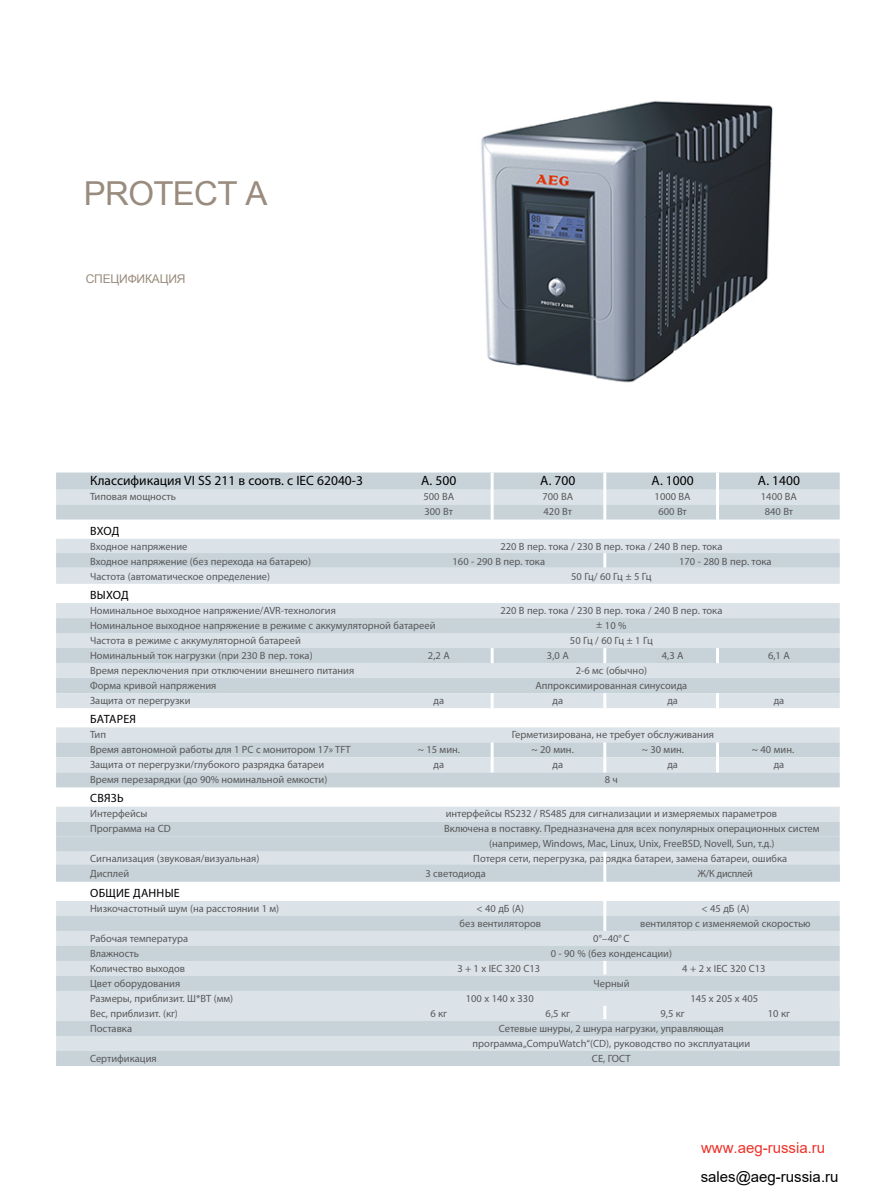
<style>
.page{position:relative;width:893px;height:1191px;background:#fff}
.page>*{position:absolute;margin:0;border:0;box-sizing:border-box;transform-origin:0 0}
.t1{font:33px "Arial";letter-spacing:-.02em;color:#998b7d}
.t2{font:15px "Arial";color:#000}
.t3{font:15px "Arial";color:#ee3128}
.t4{font:13.5px "Myriad Pro";color:#000}
.t5{font:12px "Myriad Pro";letter-spacing:.02em;color:#000}
.t6{font:12px "Arial";letter-spacing:-.015em;color:#998b7d}
.t7{font:10.5px/15px "Myriad Pro";color:#58585a}
.t8{font:10.5px "Myriad Pro";letter-spacing:-.02em;color:#58585a}
</style>
<div class="page">
<div style="left:56px;top:472px;width:784px;height:18px;background:#c8d3d9"></div>
<div style="left:56px;top:489px;width:784px;height:15px;background:#dbe3e8"></div>
<div style="left:56px;top:504px;width:784px;height:15px;background:#c8d3d9"></div>
<div style="left:56px;top:539px;width:784px;height:15px;background:#dbe3e8"></div>
<div style="left:56px;top:553px;width:784px;height:16px;background:#c8d3d9"></div>
<div style="left:56px;top:567px;width:784px;height:17px;background:#dbe3e8"></div>
<div style="left:56px;top:603px;width:784px;height:15px;background:#dbe3e8"></div>
<div style="left:56px;top:618px;width:784px;height:15px;background:#c8d3d9"></div>
<div style="left:56px;top:633px;width:784px;height:17px;background:#dbe3e8"></div>
<div style="left:56px;top:648px;width:784px;height:15px;background:#c8d3d9"></div>
<div style="left:56px;top:663px;width:784px;height:17px;background:#dbe3e8"></div>
<div style="left:56px;top:678px;width:784px;height:15px;background:#c8d3d9"></div>
<div style="left:56px;top:693px;width:784px;height:15px;background:#dbe3e8"></div>
<div style="left:56px;top:727px;width:784px;height:15px;background:#dbe3e8"></div>
<div style="left:56px;top:742px;width:784px;height:15px;background:#c8d3d9"></div>
<div style="left:56px;top:757px;width:784px;height:15px;background:#dbe3e8"></div>
<div style="left:56px;top:772px;width:784px;height:15px;background:#c8d3d9"></div>
<div style="left:56px;top:806px;width:784px;height:15px;background:#dbe3e8"></div>
<div style="left:56px;top:821px;width:784px;height:15px;background:#c8d3d9"></div>
<div style="left:56px;top:836px;width:784px;height:15px;background:#c8d3d9"></div>
<div style="left:56px;top:851px;width:784px;height:15px;background:#dbe3e8"></div>
<div style="left:56px;top:864px;width:784px;height:17px;background:#c8d3d9"></div>
<div style="left:56px;top:901px;width:784px;height:15px;background:#dbe3e8"></div>
<div style="left:56px;top:916px;width:784px;height:15px;background:#c8d3d9"></div>
<div style="left:56px;top:931px;width:784px;height:15px;background:#dbe3e8"></div>
<div style="left:56px;top:946px;width:784px;height:15px;background:#c8d3d9"></div>
<div style="left:56px;top:961px;width:784px;height:15px;background:#dbe3e8"></div>
<div style="left:56px;top:976px;width:784px;height:15px;background:#c8d3d9"></div>
<div style="left:56px;top:991px;width:784px;height:15px;background:#dbe3e8"></div>
<div style="left:56px;top:1006px;width:784px;height:15px;background:#dbe3e8"></div>
<div style="left:56px;top:1021px;width:784px;height:15px;background:#c8d3d9"></div>
<div style="left:56px;top:1036px;width:784px;height:15px;background:#dbe3e8"></div>
<div style="left:56px;top:1051px;width:784px;height:15px;background:#c8d3d9"></div>
<hr style="left:603px;top:553px;width:3px;height:14px;background:#fff">
<hr style="left:603px;top:472px;width:3px;height:48px;background:#fff">
<hr style="left:603px;top:851px;width:3px;height:30px;background:#fff">
<hr style="left:603px;top:648px;width:3px;height:15px;background:#fff">
<hr style="left:603px;top:693px;width:3px;height:15px;background:#fff">
<hr style="left:603px;top:742px;width:3px;height:15px;background:#fff">
<hr style="left:603px;top:757px;width:3px;height:15px;background:#fff">
<hr style="left:603px;top:901px;width:3px;height:30px;background:#fff">
<hr style="left:603px;top:960px;width:3px;height:14px;background:#fff">
<hr style="left:603px;top:1005px;width:3px;height:14px;background:#fff">
<hr style="left:716px;top:648px;width:3px;height:15px;background:#fff">
<hr style="left:716px;top:693px;width:3px;height:15px;background:#fff">
<hr style="left:716px;top:742px;width:3px;height:15px;background:#fff">
<hr style="left:716px;top:757px;width:3px;height:15px;background:#fff">
<hr style="left:716px;top:472px;width:3px;height:48px;background:#fff">
<hr style="left:491px;top:742px;width:3px;height:15px;background:#fff">
<hr style="left:491px;top:472px;width:3px;height:48px;background:#fff">
<hr style="left:491px;top:648px;width:3px;height:15px;background:#fff">
<hr style="left:491px;top:693px;width:3px;height:15px;background:#fff">
<hr style="left:491px;top:757px;width:3px;height:15px;background:#fff">
<img style="left:481px;top:100px;width:292px;height:283px">
<h1 class="t1" style="left:84px;top:171px;width:185px">PROTECT A</h1>
<p class="t6" style="left:86px;top:270px;width:101px">СПЕЦИФИКАЦИЯ</p>
<p class="t4" style="left:90px;top:472px;width:274px">Классификация VI SS 211 в соотв. с IEC 62040-3</p>
<p class="t4" style="left:421px;top:472px;width:37px">A. 500</p>
<p class="t4" style="left:540px;top:472px;width:37px">A. 700</p>
<p class="t4" style="left:652px;top:472px;width:44px">A. 1000</p>
<p class="t4" style="left:758px;top:472px;width:44px">A. 1400</p>
<p class="t7" style="left:90px;top:489px;width:87px">Типовая мощность</p>
<p class="t7" style="left:423px;top:489px;width:32px">500 ВА</p>
<p class="t7" style="left:542px;top:489px;width:32px">700 ВА</p>
<p class="t7" style="left:655px;top:489px;width:38px">1000 ВА</p>
<p class="t7" style="left:761px;top:489px;width:38px">1400 ВА</p>
<p class="t7" style="left:424px;top:504px;width:30px">300 Вт</p>
<p class="t7" style="left:544px;top:504px;width:30px">420 Вт</p>
<p class="t7" style="left:658px;top:504px;width:30px">600 Вт</p>
<p class="t7" style="left:765px;top:504px;width:30px">840 Вт</p>
<p class="t7" style="left:453px;top:538px;width:271px;text-indent:48px">220 В пер. тока / 230 В пер. тока / 240 В пер. тока<br>160 - 290 В пер. тока</p>
<p class="t5" style="left:90px;top:523px;width:31px">ВхОД</p>
<p class="t7" style="left:90px;top:538px;width:222px">Входное напряжение<br>Входное напряжение (без перехода на батарею)<br>Частота (автоматическое определение)</p>
<p class="t7" style="left:679px;top:553px;width:94px">170 - 280 В пер. тока</p>
<p class="t7" style="left:571px;top:568px;width:82px">50 Гц/ 60 Гц ± 5 Гц</p>
<p class="t5" style="left:90px;top:587px;width:40px">ВЫхОД</p>
<p class="t7" style="left:90px;top:602px;width:347px">Номинальное выходное напряжение/AVR-технология<br>Номинальное выходное напряжение в режиме с аккумуляторной батареей<br>Частота в режиме с аккумуляторной батареей</p>
<p class="t7" style="left:500px;top:602px;width:224px;text-align:center">220 В пер. тока / 230 В пер. тока / 240 В пер. тока ± 10 %<br>50 Гц / 60 Гц ± 1 Гц</p>
<p class="t7" style="left:90px;top:647px;width:224px">Номинальный ток нагрузки (при 230 В пер. тока)</p>
<p class="t7" style="left:428px;top:647px;width:23px">2,2 A</p>
<p class="t7" style="left:547px;top:647px;width:23px">3,0 A</p>
<p class="t7" style="left:662px;top:647px;width:23px">4,3 A</p>
<p class="t7" style="left:768px;top:647px;width:23px">6,1 A</p>
<p class="t7" style="left:535px;top:662px;width:153px;text-align:center">2-6 мс (обычно)<br>Аппроксимированная синусоида</p>
<p class="t7" style="left:90px;top:662px;width:266px">Время переключения при отключении внешнего питания<br>Форма кривой напряжения<br>Защита от перегрузки</p>
<p class="t7" style="left:433px;top:692px;width:12px">да</p>
<p class="t7" style="left:553px;top:692px;width:12px">да</p>
<p class="t7" style="left:667px;top:692px;width:12px">да</p>
<p class="t7" style="left:774px;top:692px;width:12px">да</p>
<p class="t7" style="left:512px;top:727px;width:204px">Герметизирована, не требует обслуживания</p>
<p class="t7" style="left:418px;top:742px;width:44px">~ 15 мин.</p>
<p class="t7" style="left:531px;top:742px;width:44px">~ 20 мин.</p>
<p class="t7" style="left:642px;top:742px;width:44px">~ 30 мин.</p>
<p class="t7" style="left:752px;top:742px;width:44px">~ 40 мин.</p>
<p class="t7" style="left:433px;top:757px;width:12px">да</p>
<p class="t7" style="left:553px;top:757px;width:12px">да</p>
<p class="t7" style="left:667px;top:757px;width:12px">да</p>
<p class="t7" style="left:774px;top:757px;width:12px">да</p>
<p class="t5" style="left:90px;top:711px;width:47px">БАТАРЕЯ</p>
<p class="t7" style="left:90px;top:727px;width:262px">Тип<br>Время автономной работы для 1 PC с монитором 17» TFT Защита от перегрузки/глубокого разрядка батареи Время перезарядки (до 90% номинальной емкости)</p>
<p class="t7" style="left:605px;top:772px;width:15px">8 ч</p>
<p class="t5" style="left:90px;top:791px;width:35px">СВЯЗЬ</p>
<p class="t7" style="left:90px;top:806px;width:59px">Интерфейсы</p>
<p class="t7" style="left:446px;top:806px;width:333px">интерфейсы RS232 / RS485 для сигнализации и измеряемых параметров</p>
<p class="t7" style="left:90px;top:821px;width:82px">Программа на CD</p>
<p class="t7" style="left:444px;top:821px;width:377px;text-align:center">Включена в поставку. Предназначена для всех популярных операционных систем (например, Windows, Mac, Linux, Unix, FreeBSD, Novell, Sun, т.д.)</p>
<p class="t7" style="left:90px;top:851px;width:171px">Сигнализация (звуковая/визуальная)<br>Дисплей</p>
<p class="t7" style="left:425px;top:851px;width:363px;text-indent:48px">Потеря сети, перегрузка, разрядка батареи, замена батареи, ошибка<br>3 светодиода</p>
<p class="t8" style="left:698px;top:867px;width:57px">Ж/К дисплей</p>
<p class="t5" style="left:90px;top:885px;width:91px">ОБщИЕ ДАННЫЕ</p>
<p class="t7" style="left:90px;top:900px;width:191px">Низкочастотный шум (на расстоянии 1 м)</p>
<p class="t7" style="left:460px;top:900px;width:83px;text-align:center">&lt; 40 дБ (A)<br>без вентиляторов</p>
<p class="t7" style="left:640px;top:900px;width:172px;text-align:center">&lt; 45 дБ (A)<br>вентилятор с изменяемой скоростью</p>
<p class="t7" style="left:551px;top:930px;width:123px;text-align:center">0°–40° C<br>0 - 90 % (без конденсации)</p>
<p class="t7" style="left:457px;top:960px;width:84px">3 + 1 x IEC 320 C13</p>
<p class="t7" style="left:682px;top:960px;width:85px">4 + 2 x IEC 320 C13</p>
<p class="t7" style="left:593px;top:975px;width:38px">Черный</p>
<p class="t7" style="left:466px;top:990px;width:69px">100 x 140 x 330</p>
<p class="t7" style="left:690px;top:990px;width:69px">145 x 205 x 405</p>
<p class="t7" style="left:430px;top:1005px;width:18px">6 кг</p>
<p class="t7" style="left:546px;top:1005px;width:26px">6,5 кг</p>
<p class="t7" style="left:660px;top:1005px;width:26px">9,5 кг</p>
<p class="t7" style="left:768px;top:1005px;width:24px">10 кг</p>
<p class="t7" style="left:90px;top:930px;width:145px">Рабочая температура<br>Влажность<br>Количество выходов<br>Цвет оборудования<br>Размеры, приблизит. Ш*ВТ (мм)<br>Вес, приблизит. (кг)<br>Поставка</p>
<p class="t7" style="left:90px;top:1050px;width:68px">Сертификация</p>
<p class="t7" style="left:473px;top:1020px;width:279px;text-align:center">Сетевые шнуры, 2 шнура нагрузки, управляющая прorpaмма„CompuWatch“(CD), руководство по эксплуатации<br>CE, ГОСТ</p>
<h2 class="t3" style="left:701px;top:1137px;width:126px">www.aeg-russia.ru</h2>
<h2 class="t2" style="left:701px;top:1166px;width:139px">sales@aeg-russia.ru</h2>
</div>
